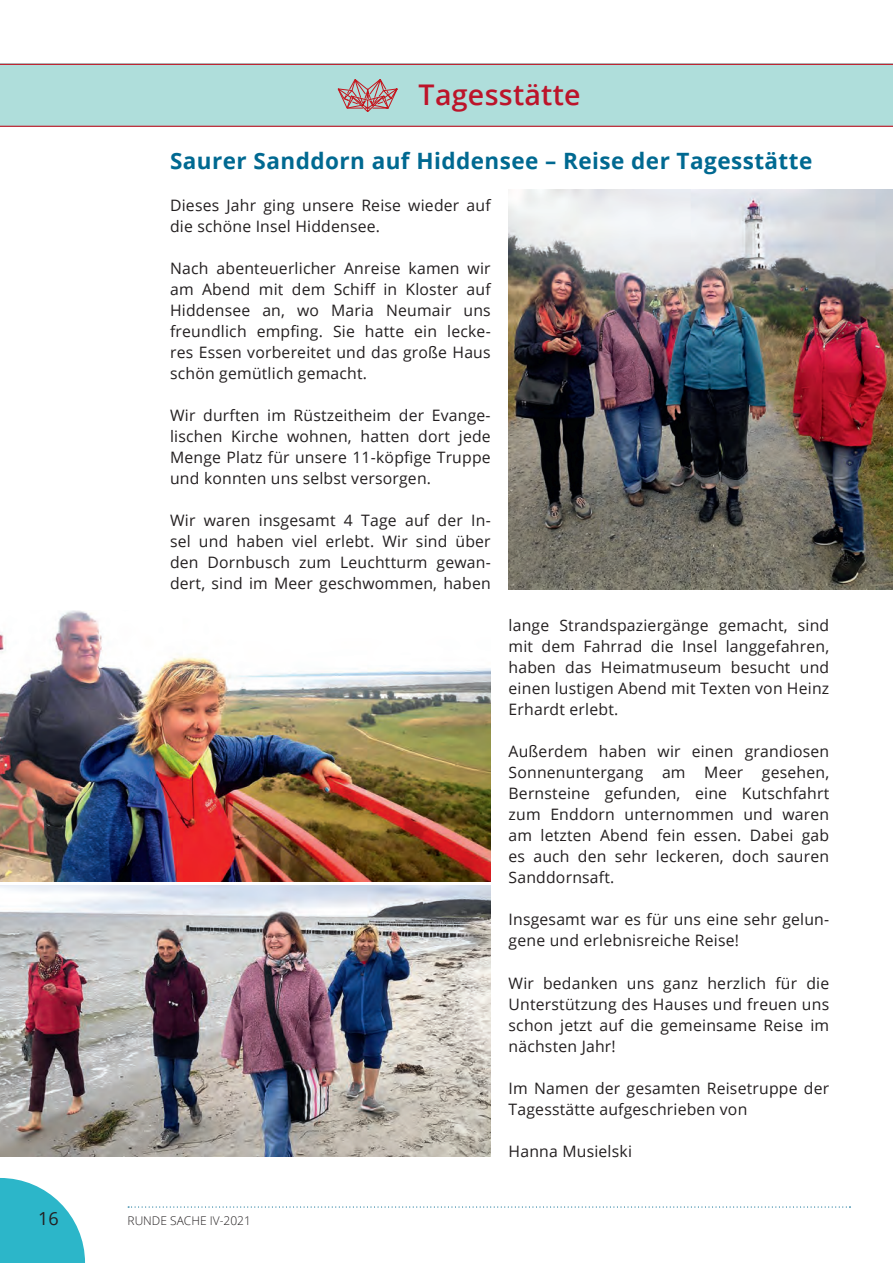
<style>
.page{position:relative;width:893px;height:1263px;background:#fff}
.page>*{position:absolute;margin:0;border:0;box-sizing:border-box;transform-origin:0 0}
.t1{font:600 28.5px "Open Sans";letter-spacing:.01em;color:#bc142a}
.t2{font:700 22.5px "Open Sans";letter-spacing:.02em;color:#006991}
.t3{font:18px "Open Sans";color:#231f20}
.t4{font:15.75px/21px "Open Sans";letter-spacing:.015em;color:#231f20;text-align:justify}
.t5{font:300 12px "Open Sans";color:#231f20}
</style>
<div class="page">
<svg style="left:128px;top:1206px;width:722px;height:1px"></svg>
<svg style="left:0;top:1178px;width:85px;height:85px"></svg>
<div style="left:0;top:64px;width:893px;height:63px;background:#afdedb"></div>
<svg style="left:338px;top:79px;width:59px;height:33px"></svg>
<hr style="left:0;top:64px;width:893px;height:1px;background:#c11524">
<hr style="left:0;top:126px;width:893px;height:1px;background:#c11524">
<img style="left:509px;top:190px;width:384px;height:399px">
<img style="left:0;top:610px;width:491px;height:271px">
<img style="left:0;top:885px;width:491px;height:272px">
<p class="t3" style="left:38px;top:1206px;width:22px">16</p>
<h1 class="t1" style="left:419px;top:75px;width:164px">Tagesstätte</h1>
<h2 class="t2" style="left:170px;top:145px;width:644px">Saurer Sanddorn auf Hiddensee – Reise der Tagesstätte</h2>
<p class="t4" style="left:170px;top:194px;width:322px">Dieses Jahr ging unsere Reise wieder auf die schöne Insel Hiddensee.</p>
<p class="t4" style="left:170px;top:257px;width:322px">Nach abenteuerlicher Anreise kamen wir am Abend mit dem Schiff in Kloster auf Hiddensee an, wo Maria Neumair uns freundlich empfing. Sie hatte ein lecke&shy;res Essen vorbereitet und das große Haus schön gemütlich gemacht.</p>
<p class="t4" style="left:170px;top:404px;width:322px">Wir durften im Rüstzeitheim der Evange&shy;lischen Kirche wohnen, hatten dort jede Menge Platz für unsere 11-köpfige Truppe und konnten uns selbst versorgen.</p>
<p class="t4" style="left:170px;top:509px;width:322px">Wir waren insgesamt 4 Tage auf der In&shy;sel und haben viel erlebt. Wir sind über den Dornbusch zum Leuchtturm gewan&shy;dert, sind im Meer geschwommen, haben</p>
<p class="t4" style="left:509px;top:615px;width:322px">lange Strandspaziergänge gemacht, sind mit dem Fahrrad die Insel langgefahren, haben das Heimatmuseum besucht und einen lustigen Abend mit Texten von Heinz Erhardt erlebt.</p>
<p class="t4" style="left:509px;top:741px;width:322px">Außerdem haben wir einen grandiosen Sonnenuntergang am Meer gesehen, Bernsteine gefunden, eine Kutschfahrt zum Enddorn unternommen und waren am letzten Abend fein essen. Dabei gab es auch den sehr leckeren, doch sauren Sanddornsaft.</p>
<p class="t4" style="left:509px;top:909px;width:322px">Insgesamt war es für uns eine sehr gelun&shy;gene und erlebnisreiche Reise!</p>
<p class="t4" style="left:509px;top:972px;width:322px">Wir bedanken uns ganz herzlich für die Unterstützung des Hauses und freuen uns schon jetzt auf die gemeinsame Reise im nächsten Jahr!</p>
<p class="t4" style="left:509px;top:1077px;width:322px">Im Namen der gesamten Reisetruppe der<br>Tagesstätte aufgeschrieben von</p>
<p class="t4" style="left:509px;top:1140px;width:125px">Hanna Musielski</p>
<p class="t5" style="left:128px;top:1212px;width:125px">RUNDE SACHE IV-2021</p>
</div>
